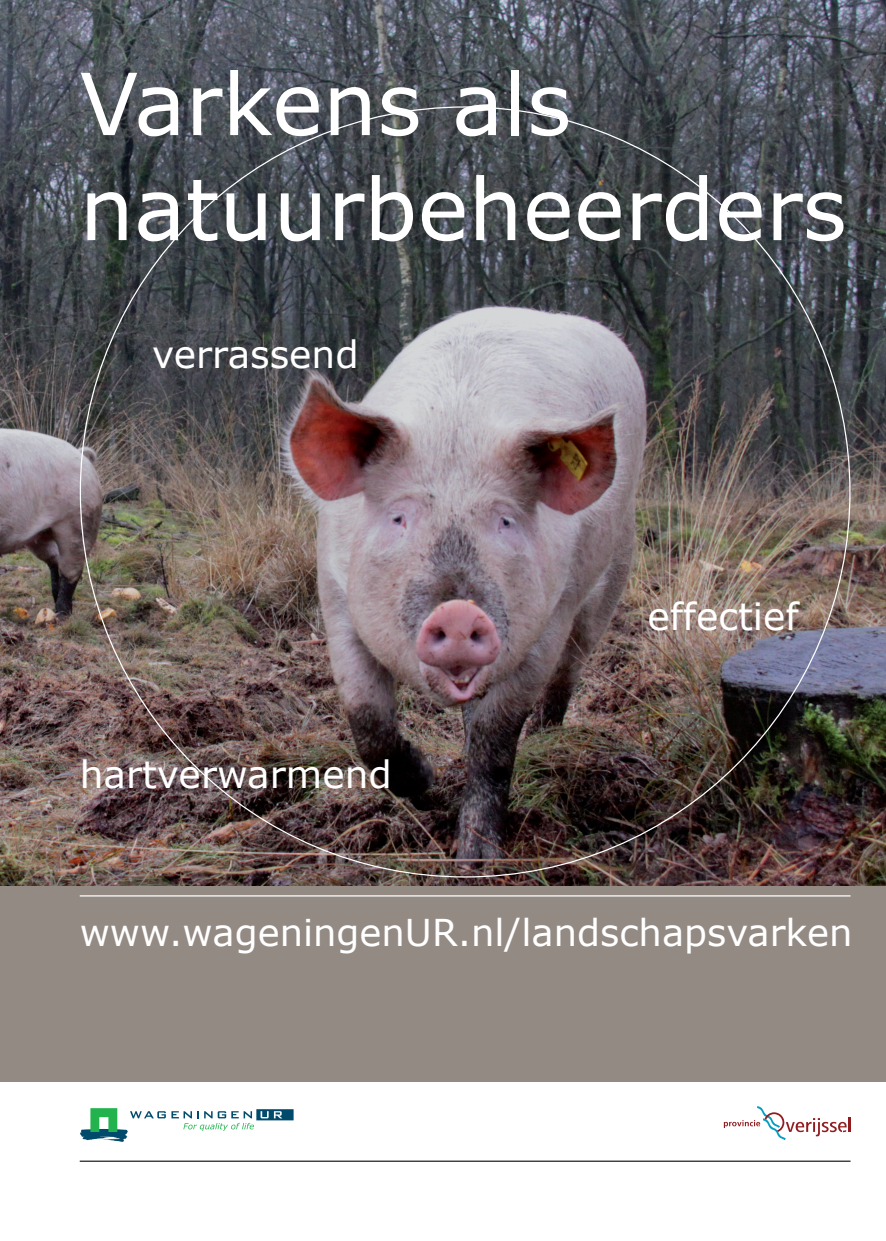
<style>
.page{position:relative;width:886px;height:1241px;background:#fff}
.page>*{position:absolute;margin:0;border:0;box-sizing:border-box;transform-origin:0 0}
.t1{font:85.62px/105px "Verdana";color:#fff}
.t2{font:37.5px "Verdana";color:#fff}
.t3{font:36.94px "Verdana";color:#fff}
</style>
<div class="page">
<img style="left:0;top:0;width:886px;height:886px">
<svg style="left:80px;top:1108px;width:214px;height:33px"></svg>
<svg style="left:724px;top:1106px;width:127px;height:33px"></svg>
<div style="left:0;top:886px;width:886px;height:195px;background:#938a84"></div>
<hr style="left:80px;top:1160px;width:770px;height:1px;background:#231f20">
<hr style="left:80px;top:895px;width:770px;height:1px;background:#fff">
<h1 class="t1" style="left:80px;top:49px;width:769px">Varkens als natuurbeheerders</h1>
<p class="t2" style="left:152px;top:330px;width:208px">verrassend</p>
<p class="t2" style="left:80px;top:750px;width:314px">hartverwarmend</p>
<p class="t2" style="left:647px;top:592px;width:153px">effectief</p>
<p class="t3" style="left:80px;top:908px;width:774px">www.wageningenUR.nl/landschapsvarken</p>
</div>
